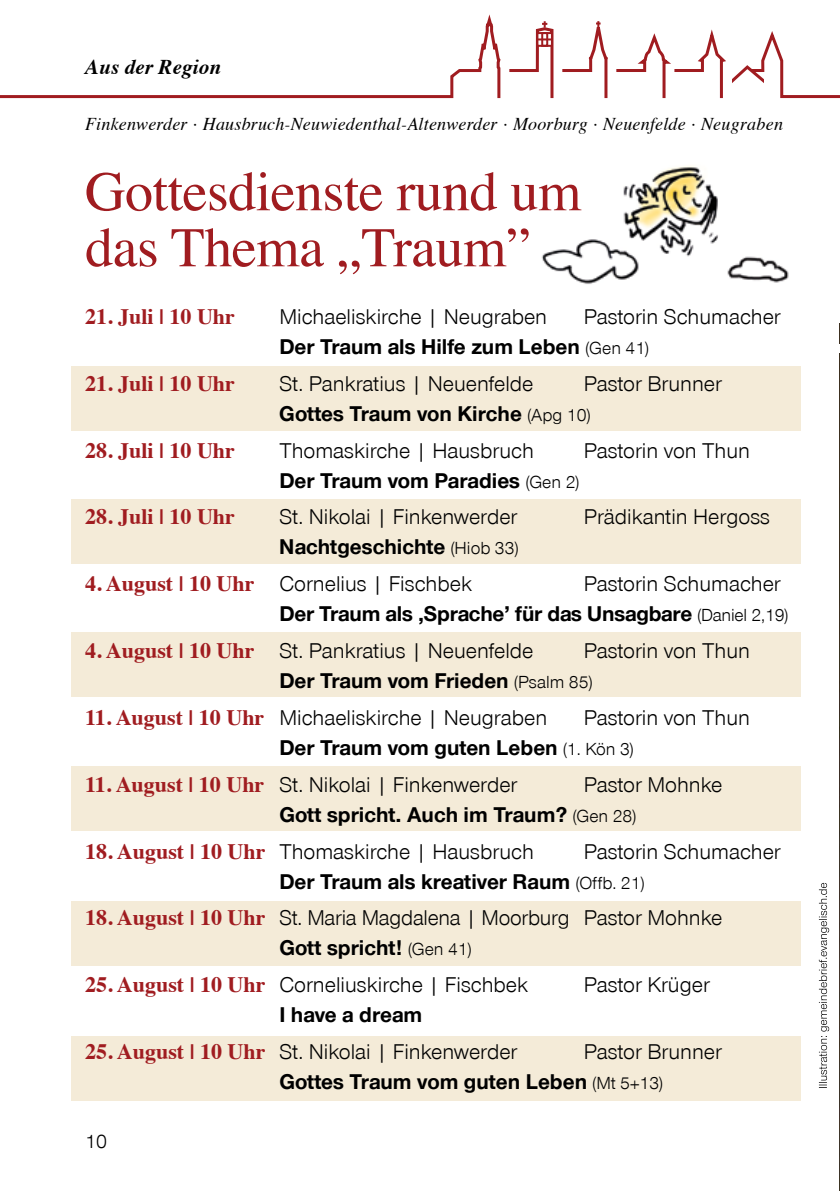
<style>
.page{position:relative;width:840px;height:1191px;background:#fff}
.page>*{position:absolute;margin:0;border:0;box-sizing:border-box;transform-origin:0 0}
.t1{font:56px/56px "Times";letter-spacing:-.01em;color:#a01c20}
.t2{font:22px/30px "Nordkirchen Font";color:#000}
.t3{font:700 22px/30px "Nordkirchen Font";color:#000}
.t4{font:700 22px "Times";color:#a01c20}
.t5{font:italic 700 21px "Times";letter-spacing:.005em;color:#000}
.t6{font:20px "Nordkirchen Font";color:#000}
.t7{font:italic 18px "Times";letter-spacing:.01em;color:#000}
.s1{font-weight:400}
.s2{font-weight:400;font-size:18px}
.s3{font-family:"Times";font-weight:700;color:#a01c20}
.s4{font-weight:700}
.s5{font-size:18px}
</style>
<div class="page">
<img style="left:839px;top:323px;width:1px;height:868px">
<hr style="left:839px;top:302px;width:1px;height:41px;background:#0b4d88">
<svg style="left:818px;top:883px;width:10px;height:205px"></svg>
<div style="left:71px;top:367px;width:728px;height:64px;background:#f4ebd8"></div>
<div style="left:71px;top:499px;width:728px;height:64px;background:#f4ebd8"></div>
<div style="left:71px;top:633px;width:728px;height:64px;background:#f4ebd8"></div>
<div style="left:71px;top:766px;width:728px;height:65px;background:#f4ebd8"></div>
<div style="left:71px;top:901px;width:728px;height:64px;background:#f4ebd8"></div>
<div style="left:71px;top:1036px;width:728px;height:64px;background:#f4ebd8"></div>
<img style="left:541px;top:166px;width:248px;height:118px">
<svg style="left:0;top:14px;width:501px;height:85px"></svg>
<svg style="left:509px;top:21px;width:330px;height:78px"></svg>
<p class="t5" style="left:85px;top:47px;width:137px">Aus der Region</p>
<p class="t7" style="left:85px;top:108px;width:699px">Finkenwerder · Hausbruch-Neuwiedenthal-Altenwerder · Moorburg · Neuenfelde · Neugraben</p>
<h1 class="t1" style="left:85px;top:159px;width:497px">Gottesdienste rund um das Thema „Traum”</h1>
<p class="t4" style="left:85px;top:295px;width:151px">21. Juli | 10 Uhr</p>
<p class="t2" style="left:279px;top:302px;width:269px">Michaeliskirche | Neugraben</p>
<p class="t3" style="left:279px;top:301px;width:502px;text-indent:304px"><span class="s1">Pastorin Schumacher<br></span>Der Traum als Hilfe zum Leben <span class="s2">(Gen 41)</span></p>
<p class="t4" style="left:85px;top:362px;width:151px">21. Juli | 10 Uhr</p>
<p class="t2" style="left:279px;top:368px;width:255px">St. Pankratius | Neuenfelde</p>
<p class="t3" style="left:279px;top:368px;width:444px;text-indent:304px"><span class="s1">Pastor Brunner<br></span>Gottes Traum von Kirche <span class="s2">(Apg 10)</span></p>
<p class="t4" style="left:85px;top:429px;width:151px">28. Juli | 10 Uhr</p>
<p class="t2" style="left:279px;top:435px;width:256px">Thomaskirche | Hausbruch</p>
<p class="t2" style="left:583px;top:435px;width:168px">Pastorin von Thun</p>
<p class="t3" style="left:279px;top:465px;width:301px">Der Traum vom Paradies <span class="s2">(Gen 2)</span></p>
<p class="t4" style="left:85px;top:496px;width:151px">28. Juli | 10 Uhr</p>
<p class="t2" style="left:279px;top:502px;width:239px">St. Nikolai | Finkenwerder</p>
<p class="t2" style="left:583px;top:502px;width:188px">Prädikantin Hergoss</p>
<p class="t3" style="left:279px;top:532px;width:240px">Nachtgeschichte <span class="s2">(Hiob 33)</span></p>
<p class="t2" style="left:85px;top:569px;width:388px"><span class="s3">4. August | 10 Uhr</span> Cornelius | Fischbek</p>
<p class="t3" style="left:279px;top:569px;width:510px;text-indent:304px"><span class="s1">Pastorin Schumacher<br></span>Der Traum als ‚Sprache’ für das Unsagbare <span class="s2">(Daniel 2,19)</span></p>
<p class="t2" style="left:85px;top:636px;width:449px"><span class="s3">4. August | 10 Uhr</span> St. Pankratius | Neuenfelde</p>
<p class="t3" style="left:279px;top:635px;width:472px;text-indent:304px"><span class="s1">Pastorin von Thun<br></span>Der Traum vom Frieden <span class="s2">(Psalm 85)</span></p>
<p class="t2" style="left:85px;top:702px;width:463px"><span class="s3">11. August | 10 Uhr</span> Michaeliskirche | Neugraben</p>
<p class="t3" style="left:279px;top:702px;width:472px;text-indent:304px"><span class="s1">Pastorin von Thun<br></span>Der Traum vom guten Leben <span class="s2">(1. Kön 3)</span></p>
<p class="t2" style="left:85px;top:769px;width:433px"><span class="s3">11. August | 10 Uhr</span> St. Nikolai | Finkenwerder</p>
<p class="t3" style="left:279px;top:769px;width:444px;text-indent:304px"><span class="s1">Pastor Mohnke<br></span>Gott spricht. Auch im Traum? <span class="s2">(Gen 28)</span></p>
<p class="t2" style="left:85px;top:836px;width:450px"><span class="s3">18. August | 10 Uhr</span> Thomaskirche | Hausbruch</p>
<p class="t3" style="left:279px;top:836px;width:502px;text-indent:304px"><span class="s1">Pastorin Schumacher<br></span>Der Traum als kreativer Raum <span class="s2">(Offb. 21)</span></p>
<p class="t2" style="left:279px;top:903px;width:444px;text-indent:-194px"><span class="s3">18. August | 10 Uhr</span> St. Maria Magdalena | Moorburg Pastor Mohnke<br><span class="s4">Gott spricht!</span> <span class="s5">(Gen 41)</span></p>
<p class="t2" style="left:85px;top:970px;width:444px"><span class="s3">25. August | 10 Uhr</span> Corneliuskirche | Fischbek</p>
<p class="t2" style="left:583px;top:970px;width:128px">Pastor Krüger</p>
<p class="t3" style="left:279px;top:999px;width:144px">I have a dream</p>
<p class="t2" style="left:85px;top:1037px;width:433px"><span class="s3">25. August | 10 Uhr</span> St. Nikolai | Finkenwerder</p>
<p class="t3" style="left:279px;top:1036px;width:444px;text-indent:304px"><span class="s1">Pastor Brunner<br></span>Gottes Traum vom guten Leben <span class="s2">(Mt 5+13)</span></p>
<p class="t6" style="left:85px;top:1130px;width:23px">10</p>
</div>
